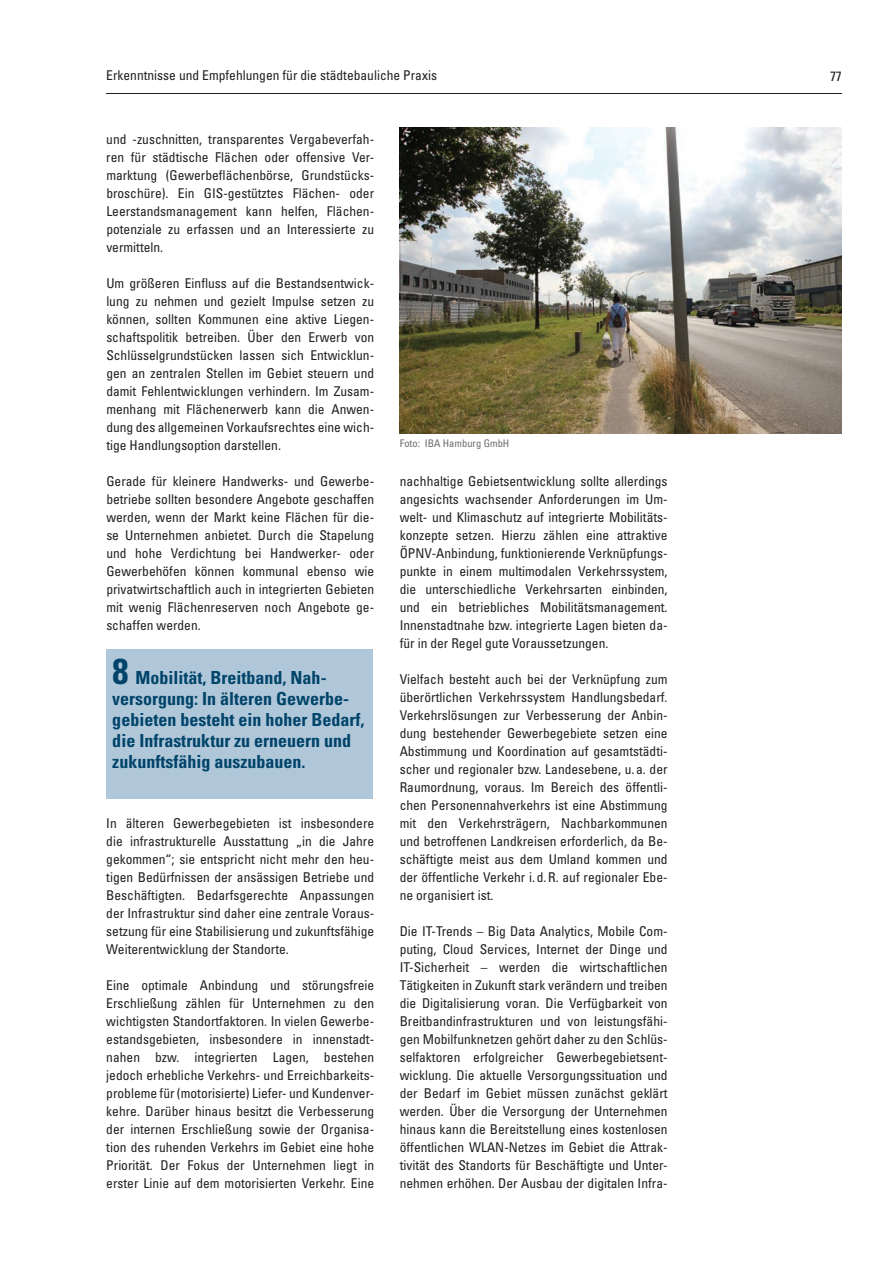
<style>
.page{position:relative;width:893px;height:1263px;background:#fff}
.page>*{position:absolute;margin:0;border:0;box-sizing:border-box;transform-origin:0 0}
.t1{font:700 condensed 18px/21px "Univers";color:#00446a}
.t2{font:condensed 13.5px/18px "Univers";color:#231f20;text-align:justify}
.t3{font:condensed 10.5px "Univers";color:#6c6d70}
.s1{font-size:36px}
</style>
<div class="page">
<div style="left:106px;top:649px;width:267px;height:149px;background:#b0c7d9"></div>
<hr style="left:106px;top:94px;width:736px;height:1px;background:#231f20">
<img style="left:400px;top:128px;width:442px;height:305px">
<p class="t2" style="left:106px;top:66px;width:332px">Erkenntnisse und Empfehlungen für die städtebauliche Praxis</p>
<p class="t2" style="left:830px;top:67px;width:13px">77</p>
<p class="t2" style="left:106px;top:130px;width:269px">und -zuschnitten, transparentes Vergabeverfah&shy;ren für städtische Flächen oder offensive Ver&shy;marktung (Gewerbeflächenbörse, Grundstücks&shy;broschüre). Ein GIS-gestütztes Flächen- oder Leerstandsmanagement kann helfen, Flächen&shy;potenziale zu erfassen und an Interessierte zu vermitteln.</p>
<p class="t2" style="left:106px;top:274px;width:269px">Um größeren Einfluss auf die Bestandsentwick&shy;lung zu nehmen und gezielt Impulse setzen zu können, sollten Kommunen eine aktive Liegen&shy;schaftspolitik betreiben. Über den Erwerb von Schlüsselgrundstücken lassen sich Entwicklun&shy;gen an zentralen Stellen im Gebiet steuern und damit Fehlentwicklungen verhindern. Im Zusam&shy;menhang mit Flächenerwerb kann die Anwen&shy;dung des allgemeinen Vorkaufsrechtes eine wich&shy;tige Handlungsoption darstellen.</p>
<p class="t2" style="left:106px;top:472px;width:269px">Gerade für kleinere Handwerks- und Gewerbe&shy;betriebe sollten besondere Angebote geschaffen werden, wenn der Markt keine Flächen für die&shy;se Unternehmen anbietet. Durch die Stapelung und hohe Verdichtung bei Handwerker- oder Gewerbehöfen können kommunal ebenso wie privat wirtschaftlich auch in integrierten Gebieten mit wenig Flächenreserven noch Angebote ge&shy;schaffen werden.</p>
<p class="t1" style="left:112px;top:667px;width:253px"><span class="s1">8</span> Mobilität, Breitband, Nah&shy;versorgung: In älteren Gewerbe&shy;gebieten besteht ein hoher Bedarf, die Infrastruktur zu erneuern und zukunftsfähig auszubauen.</p>
<p class="t2" style="left:106px;top:814px;width:269px">In älteren Gewerbegebieten ist insbesondere die infrastrukturelle Ausstattung „in die Jahre gekommen“; sie entspricht nicht mehr den heu&shy;tigen Bedürfnissen der ansässigen Betriebe und Beschäftigten. Bedarfsgerechte Anpassungen der Infrastruktur sind daher eine zentrale Voraus&shy;setzung für eine Stabilisierung und zukunftsfähige Weiterentwicklung der Standorte.</p>
<p class="t2" style="left:106px;top:976px;width:269px">Eine optimale Anbindung und störungsfreie Erschließung zählen für Unternehmen zu den wichtigsten Standortfaktoren. In vielen Gewerbe&shy;estandsgebieten, insbesondere in innenstadt&shy;nahen bzw. integrierten Lagen, bestehen jedoch erhebliche Verkehrs- und Erreichbarkeits&shy;probleme für (motorisierte) Liefer- und Kundenver&shy;kehre. Darüber hinaus besitzt die Verbesserung der internen Erschließung sowie der Organisa&shy;tion des ruhenden Verkehrs im Gebiet eine hohe Priorität. Der Fokus der Unternehmen liegt in erster Linie auf dem motorisierten Verkehr. Eine</p>
<p class="t3" style="left:400px;top:436px;width:111px">Foto: IBA Hamburg GmbH</p>
<p class="t2" style="left:400px;top:472px;width:269px">nachhaltige Gebietsentwicklung sollte allerdings angesichts wachsender Anforderungen im Um&shy;welt- und Klimaschutz auf integrierte Mobilitäts&shy;konzepte setzen. Hierzu zählen eine attraktive ÖPNV-Anbindung, funktionierende Verknüpfungs&shy;punkte in einem multimodalen Verkehrssystem, die unterschiedliche Verkehrsarten einbinden, und ein betriebliches Mobilitätsmanagement.<br>Innenstadtnahe bzw. integrierte Lagen bieten da&shy;für in der Regel gute Voraussetzungen.</p>
<p class="t2" style="left:400px;top:670px;width:269px">Vielfach besteht auch bei der Verknüpfung zum überörtlichen Verkehrssystem Handlungsbedarf.<br>Verkehrslösungen zur Verbesserung der Anbin&shy;dung bestehender Gewerbegebiete setzen eine Abstimmung und Koordination auf gesamtstädti&shy;scher und regionaler bzw. Landesebene, u. a. der Raumordnung, voraus. Im Bereich des öffentli&shy;chen Personennahverkehrs ist eine Abstimmung mit den Verkehrsträgern, Nachbarkommunen und betroffenen Landkreisen erforderlich, da Be&shy;schäftigte meist aus dem Umland kommen und der öffentliche Verkehr i. d. R. auf regionaler Ebe&shy;ne organisiert ist.</p>
<p class="t2" style="left:400px;top:922px;width:269px">Die IT-Trends – Big Data Analytics, Mobile Com&shy;puting, Cloud Services, Internet der Dinge und IT-Sicherheit – werden die wirtschaftlichen Tätigkeiten in Zukunft stark verändern und treiben die Digitalisierung voran. Die Verfügbarkeit von Breitbandinfrastrukturen und von leistungsfähi&shy;gen Mobilfunknetzen gehört daher zu den Schlüs&shy;selfaktoren erfolgreicher Gewerbegebietsent&shy;wicklung. Die aktuelle Versorgungssituation und der Bedarf im Gebiet müssen zunächst geklärt werden. Über die Versorgung der Unternehmen hinaus kann die Bereitstellung eines kostenlosen öffentlichen WLAN-Netzes im Gebiet die Attrak&shy;tivität des Standorts für Beschäftigte und Unter&shy;nehmen erhöhen. Der Ausbau der digitalen Infra-</p>
</div>
